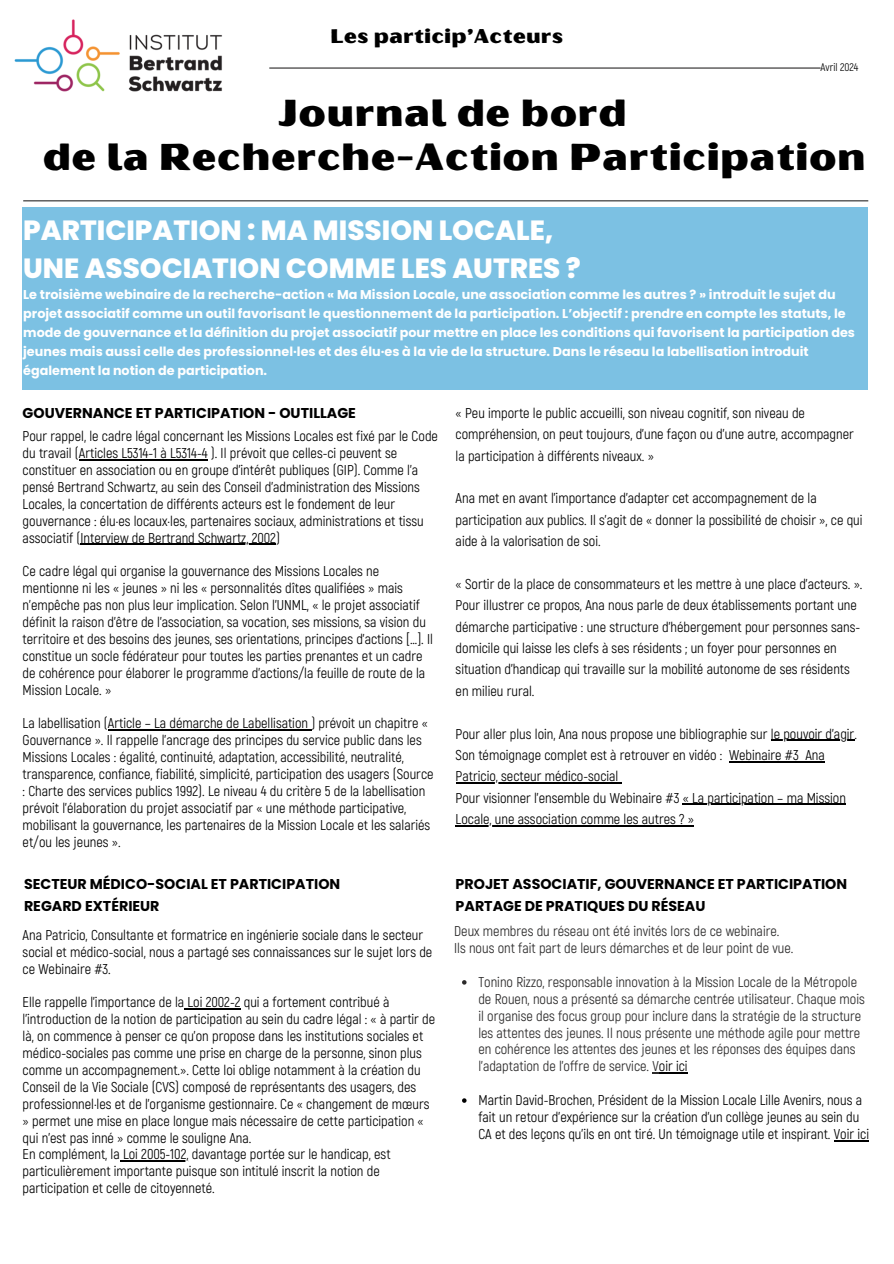
<style>
.page{position:relative;width:894px;height:1264px;background:#fff}
.page>*{position:absolute;margin:0;border:0;box-sizing:border-box;transform-origin:0 0}
.t1{font:37.5px/43.8px "Oilvare Base";color:#000;text-align:center}
.t2{font:800 27.75px/38.2px "Poppins";color:#fff}
.t3{font:19.8px "Oilvare Base";color:#000}
.t4{font:14.25px/17px "Akrobat";color:#000}
.t5{font:14.25px/16.8px "Akrobat";color:#2b2a2a}
.t6{font:700 14.25px/21.3px "Poppins";color:#000}
.t7{font:700 12.75px/19.2px "Poppins";color:#fff}
.t8{font:10.95px "Akrobat";color:#000}
.s1{color:#000}
</style>
<div class="page">
<img style="left:14px;top:19px;width:208px;height:73px">
<hr style="left:269px;top:67px;width:551px;height:2px;background:#2b2a2a">
<hr style="left:23px;top:200px;width:845px;height:1px;background:#2b2a2a">
<div style="left:23px;top:207px;width:845px;height:183px;background:#7cc1e3"></div>
<hr style="left:79px;top:459px;width:128px;height:1px;background:#000">
<hr style="left:80px;top:544px;width:196px;height:1px;background:#000">
<hr style="left:108px;top:729px;width:203px;height:1px;background:#000">
<hr style="left:770px;top:739px;width:84px;height:1px;background:#000">
<hr style="left:728px;top:761px;width:70px;height:1px;background:#000">
<svg style="left:798px;top:761px;width:26px;height:1px"></svg>
<hr style="left:455px;top:782px;width:163px;height:1px;background:#000">
<hr style="left:682px;top:803px;width:163px;height:2px;background:#000">
<hr style="left:455px;top:825px;width:238px;height:1px;background:#000">
<hr style="left:184px;top:1008px;width:56px;height:1px;background:#000">
<hr style="left:120px;top:1160px;width:68px;height:1px;background:#000">
<svg style="left:462px;top:980px;width:4px;height:4px"></svg>
<svg style="left:652px;top:1072px;width:35px;height:1px"></svg>
<svg style="left:462px;top:1098px;width:4px;height:4px"></svg>
<hr style="left:840px;top:1139px;width:28px;height:2px;background:#000">
<h5 class="t3" style="left:330px;top:24px;width:234px">Les particip’Acteurs</h5>
<p class="t8" style="left:820px;top:61px;width:39px">Avril 2024</p>
<p class="t1" style="left:42px;top:91px;width:824px">Journal de bord<br>de la Recherche-Action Participation</p>
<h1 class="t2" style="left:23px;top:211px;width:559px">PARTICIPATION : MA MISSION LOCALE,<br>UNE ASSOCIATION COMME LES AUTRES ?</h1>
<h5 class="t7" style="left:23px;top:285px;width:833px">Le troisième webinaire de la recherche-action « Ma Mission Locale, une association comme les autres ? » introduit le sujet du projet associatif comme un outil favorisant le questionnement de la participation. L’objectif : prendre en compte les statuts, le mode de gouvernance et la définition du projet associatif pour mettre en place les conditions qui favorisent la participation des jeunes mais aussi celle des professionnel·les et des élu·es à la vie de la structure. Dans le réseau la labellisation introduit également la notion de participation.</h5>
<h4 class="t6" style="left:23px;top:402px;width:335px">GOUVERNANCE ET PARTICIPATION - OUTILLAGE</h4>
<h5 class="t4" style="left:455px;top:402px;width:399px;line-height:21.3px">« Peu importe le public accueilli, son niveau cognitif, son niveau de compréhension, on peut toujours, d’une façon ou d’une autre, accompagner la participation à différents niveaux. »</h5>
<h5 class="t4" style="left:455px;top:488px;width:408px;line-height:21.3px">Ana met en avant l’importance d’adapter cet accompagnement de la participation aux publics. Il s’agit de « donner la possibilité de choisir », ce qui aide à la valorisation de soi.</h5>
<h5 class="t4" style="left:455px;top:573px;width:408px;line-height:21.3px">« Sortir de la place de consommateurs et les mettre à une place d’acteurs. ».<br>Pour illustrer ce propos, Ana nous parle de deux établissements portant une démarche participative : une structure d’hébergement pour personnes sans&shy;domicile qui laisse les clefs à ses résidents ; un foyer pour personnes en situation d’handicap qui travaille sur la mobilité autonome de ses résidents en milieu rural.</h5>
<h4 class="t4" style="left:455px;top:725px;width:403px">Pour aller plus loin, Ana nous propose une bibliographie sur le pouvoir d’agir.</h4>
<h5 class="t4" style="left:455px;top:747px;width:370px">Son témoignage complet est à retrouver en vidéo : Webinaire #3 Ana</h5>
<h5 class="t4" style="left:455px;top:766px;width:391px;line-height:21.5px">Patricio, secteur médico-social<br>Pour visionner l’ensemble du Webinaire #3 « La participation – ma Mission</h5>
<h5 class="t4" style="left:455px;top:811px;width:240px">Locale, une association comme les autres ? »</h5>
<h2 class="t4" style="left:23px;top:428px;width:416px">Pour rappel, le cadre légal concernant les Missions Locales est fixé par le Code du travail (Articles L5314-1 à L5314-4 ). Il prévoit que celles-ci peuvent se constituer en association ou en groupe d’intérêt publiques (GIP). Comme l’a pensé Bertrand Schwartz, au sein des Conseil d’administration des Missions Locales, la concertation de différents acteurs est le fondement de leur gouvernance : élu·es locaux·les, partenaires sociaux, administrations et tissu associatif (Interview de Bertrand Schwartz, 2002)</h2>
<p class="t4" style="left:23px;top:563px;width:412px">Ce cadre légal qui organise la gouvernance des Missions Locales ne mentionne ni les « jeunes » ni les « personnalités dîtes qualifiées » mais n’empêche pas non plus leur implication. Selon l’UNML, « le projet associatif définit la raison d’être de l’association, sa vocation, ses missions, sa vision du territoire et des besoins des jeunes, ses orientations, principes d’actions […]. Il constitue un socle fédérateur pour toutes les parties prenantes et un cadre de cohérence pour élaborer le programme d’actions/la feuille de route de la Mission Locale. »</p>
<p class="t4" style="left:23px;top:715px;width:407px">La labellisation (Article – La démarche de Labellisation ) prévoit un chapitre «</p>
<h4 class="t4" style="left:23px;top:732px;width:412px">Gouvernance ». Il rappelle l’ancrage des principes du service public dans les Missions Locales : égalité, continuité, adaptation, accessibilité, neutralité, transparence, confiance, fiabilité, simplicité, participation des usagers (Source : Charte des services publics 1992). Le niveau 4 du critère 5 de la labellisation prévoit l’élaboration du projet associatif par « une méthode participative, mobilisant la gouvernance, les partenaires de la Mission Locale et les salariés et/ou les jeunes ».</h4>
<h5 class="t6" style="left:24px;top:873px;width:318px">SECTEUR MÉDICO-SOCIAL ET PARTICIPATION<br>REGARD EXTÉRIEUR</h5>
<p class="t4" style="left:23px;top:927px;width:411px">Ana Patricio, Consultante et formatrice en ingénierie sociale dans le secteur social et médico-social, nous a partagé ses connaissances sur le sujet lors de ce Webinaire #3.</p>
<p class="t4" style="left:23px;top:994px;width:414px">Elle rappelle l’importance de la Loi 2002-2 qui a fortement contribué à l’introduction de la notion de participation au sein du cadre légal : « à partir de là, on commence à penser ce qu’on propose dans les institutions sociales et médico-sociales pas comme une prise en charge de la personne, sinon plus comme un accompagnement.». Cette loi oblige notamment à la création du Conseil de la Vie Sociale (CVS) composé de représentants des usagers, des professionnel·les et de l’organisme gestionnaire. Ce « changement de mœurs » permet une mise en place longue mais nécessaire de cette participation « qui n’est pas inné » comme le souligne Ana.<br>En complément, la Loi 2005-102, davantage portée sur le handicap, est particulièrement importante puisque son intitulé inscrit la notion de participation et celle de citoyenneté.</p>
<p class="t6" style="left:455px;top:873px;width:393px">PROJET ASSOCIATIF, GOUVERNANCE ET PARTICIPATION<br>PARTAGE DE PRATIQUES DU RÉSEAU</p>
<p class="t5" style="left:454px;top:923px;width:341px">Deux membres du réseau ont été invités lors de ce webinaire.<br>Ils nous ont fait part de leurs démarches et de leur point de vue.</p>
<p class="t5" style="left:478px;top:974px;width:388px">Tonino Rizzo, responsable innovation à la Mission Locale de la Métropole de Rouen, nous a présenté sa démarche centrée utilisateur. Chaque mois il organise des focus group pour inclure dans la stratégie de la structure les attentes des jeunes. Il nous présente une méthode agile pour mettre en cohérence les attentes des jeunes et les réponses des équipes dans l’adaptation de l’offre de service. V<span class="s1">oir ici</span></p>
<p class="t4" style="left:478px;top:1092px;width:392px">Martin David-Brochen, Président de la Mission Locale Lille Avenirs, nous a fait un retour d’expérience sur la création d’un collège jeunes au sein du<br>CA et des leçons qu’ils en ont tiré. Un témoignage utile et inspirant. Voir ici</p>
</div>
